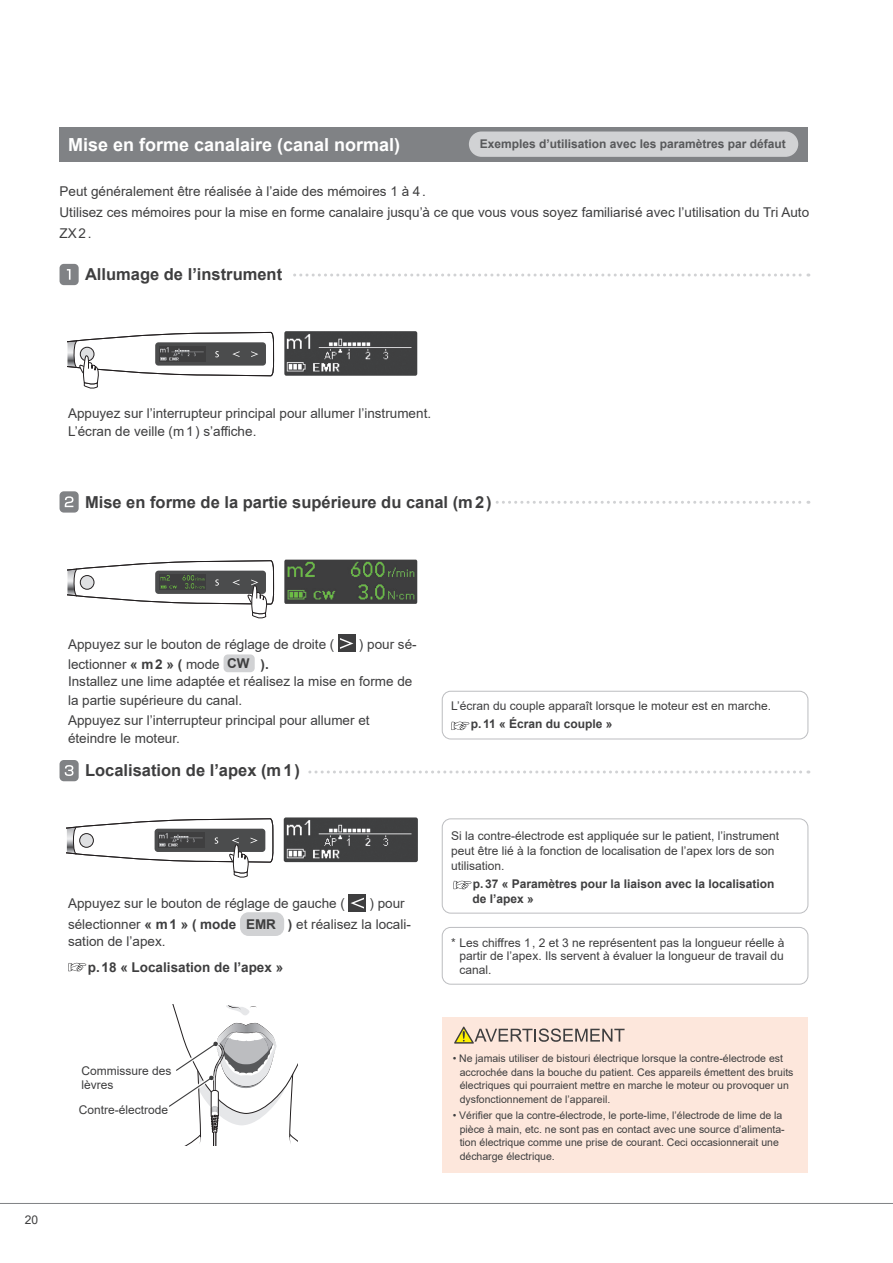
<style>
.page{position:relative;width:893px;height:1263px;background:#fff}
.page>*{position:absolute;margin:0;border:0;box-sizing:border-box;transform-origin:0 0}
.t1{font:700 18px "Arial";color:#fff}
.t2{font:700 16.5px "Arial";color:#3e3e3f}
.t3{font:13.5px/21px "Arial";color:#3e3e3f}
.t4{font:700 13.5px "Arial";color:#3e3e3f}
.t5{font:12px/13.5px "Arial";color:#3e3e3f}
.t6{font:700 12px/15px "Arial";color:#3e3e3f}
.t7{font:700 12px "Arial";color:#57585a}
.t8{font:10.5px/13.5px "Arial";color:#3e3e3f}
.s1{font-weight:700}
</style>
<div class="page">
<hr style="left:0;top:1203px;width:893px;height:1px;background:#808285">
<svg style="left:293px;top:274px;width:516px;height:3px"></svg>
<svg style="left:495px;top:501px;width:314px;height:3px"></svg>
<svg style="left:308px;top:770px;width:501px;height:3px"></svg>
<img style="left:284px;top:331px;width:133px;height:45px">
<svg style="left:67px;top:331px;width:207px;height:58px"></svg>
<svg style="left:67px;top:560px;width:207px;height:59px"></svg>
<img style="left:284px;top:560px;width:133px;height:44px">
<svg style="left:67px;top:818px;width:207px;height:60px"></svg>
<img style="left:284px;top:817px;width:134px;height:45px">
<div style="left:349px;top:894px;width:17px;height:17px;background:#3e3e3f"></div>
<svg style="left:351px;top:898px;width:13px;height:10px"></svg>
<div style="left:240px;top:912px;width:44px;height:24px;background:#d1d2d4;border-radius:9px"></div>
<svg style="left:68px;top:963px;width:18px;height:8px"></svg>
<div style="left:442px;top:1017px;width:366px;height:155px;background:#fde7dc"></div>
<svg style="left:454px;top:1026px;width:171px;height:17px"></svg>
<div style="left:338px;top:635px;width:17px;height:17px;background:#3e3e3f"></div>
<svg style="left:340px;top:638px;width:13px;height:11px"></svg>
<div style="left:224px;top:654px;width:31px;height:18px;background:#d1d2d4;border-radius:4px"></div>
<div style="left:60px;top:128px;width:748px;height:34px;background:#808285"></div>
<div style="left:60px;top:127px;width:748px;height:34px;background:#808285"></div>
<svg style="left:451px;top:722px;width:18px;height:8px"></svg>
<div style="left:442px;top:691px;width:366px;height:48px;border:1px solid #bcbdc0;border-radius:9px"></div>
<svg style="left:453px;top:881px;width:18px;height:8px"></svg>
<div style="left:442px;top:818px;width:366px;height:95px;border:1px solid #bcbdc0;border-radius:9px"></div>
<div style="left:442px;top:927px;width:366px;height:57px;border:1px solid #bcbdc0;border-radius:9px"></div>
<svg style="left:169px;top:1005px;width:129px;height:140px"></svg>
<div style="left:60px;top:264px;width:19px;height:21px;background:#808285;border-radius:4px"></div>
<svg style="left:67px;top:269px;width:4px;height:11px"></svg>
<div style="left:60px;top:491px;width:19px;height:22px;background:#808285;border-radius:4px"></div>
<svg style="left:65px;top:496px;width:8px;height:11px"></svg>
<div style="left:60px;top:760px;width:19px;height:21px;background:#808285;border-radius:4px"></div>
<svg style="left:65px;top:765px;width:8px;height:11px"></svg>
<div style="left:470px;top:132px;width:327px;height:24px;background:#d1d2d4;border-radius:12px"></div>
<div style="left:469px;top:131px;width:329px;height:26px;border:2px solid #d1d2d4;border-radius:12px"></div>
<h1 class="t1" style="left:68px;top:132px;width:334px">Mise en forme canalaire (canal normal)</h1>
<p class="t7" style="left:480px;top:136px;width:308px">Exemples d’utilisation avec les paramètres par défaut</p>
<p class="t3" style="left:60px;top:181px;width:751px">Peut généralement être réalisée à l’aide des mémoires 1 à 4.<br>Utilisez ces mémoires pour la mise en forme canalaire jusqu’à ce que vous vous soyez familiarisé avec l’utilisation du Tri Auto<br>ZX2.</p>
<p class="t2" style="left:85px;top:263px;width:199px">Allumage de l’instrument</p>
<p class="t3" style="left:68px;top:404px;width:365px;line-height:18px">Appuyez sur l’interrupteur principal pour allumer l’instrument.<br>L’écran de veille (m1) s’affiche.</p>
<p class="t2" style="left:85px;top:490px;width:408px">Mise en forme de la partie supérieure du canal (m2)</p>
<p class="t3" style="left:68px;top:634px;width:268px">Appuyez sur le bouton de réglage de droite (</p>
<p class="t3" style="left:359px;top:634px;width:59px">) pour sé-</p>
<p class="t3" style="left:68px;top:656px;width:346px;line-height:16.8px">lectionner <span class="s1">« m2 » (</span> mode <span class="s1">CW ).<br></span>Installez une lime adaptée et réalisez la mise en forme de</p>
<p class="t3" style="left:68px;top:690px;width:303px;line-height:19.5px">la partie supérieure du canal.<br>Appuyez sur l’interrupteur principal pour allumer et</p>
<p class="t3" style="left:68px;top:727px;width:113px">éteindre le moteur.</p>
<p class="t2" style="left:85px;top:759px;width:217px">Localisation de l’apex (m1)</p>
<p class="t3" style="left:68px;top:892px;width:278px">Appuyez sur le bouton de réglage de gauche (</p>
<p class="t3" style="left:68px;top:892px;width:344px;text-indent:301px">) pour sélectionner <span class="s1">« m1 » ( mode EMR )</span> et réalisez la locali-</p>
<p class="t3" style="left:68px;top:931px;width:99px">sation de l’apex.</p>
<p class="t4" style="left:88px;top:957px;width:197px">p.18 « Localisation de l’apex »</p>
<p class="t5" style="left:82px;top:1064px;width:92px">Commissure des lèvres</p>
<p class="t5" style="left:79px;top:1102px;width:91px">Contre-électrode</p>
<p class="t5" style="left:25px;top:1213px;width:15px">20</p>
<p class="t5" style="left:451px;top:699px;width:322px">L’écran du couple apparaît lorsque le moteur est en marche.</p>
<p class="t6" style="left:471px;top:717px;width:143px">p.11 « Écran du couple »</p>
<p class="t5" style="left:451px;top:828px;width:330px;line-height:15px">Si la contre-électrode est appliquée sur le patient, l’instrument peut être lié à la fonction de localisation de l’apex lors de son utilisation.</p>
<p class="t6" style="left:472px;top:876px;width:304px">p.37 « Paramètres pour la liaison avec la localisation de l’apex »</p>
<p class="t5" style="left:460px;top:935px;width:326px;text-align:justify;text-indent:-9px">* Les chiffres 1, 2 et 3 ne représentent pas la longueur réelle à partir de l’apex. Ils servent à évaluer la longueur de travail du canal.</p>
<p class="t8" style="left:460px;top:1051px;width:335px;text-indent:-7px">• Ne jamais utiliser de bistouri électrique lorsque la contre-électrode est accrochée dans la bouche du patient. Ces appareils émettent des bruits électriques qui pourraient mettre en marche le moteur ou provoquer un dysfonctionnement de l’appareil.</p>
<p class="t8" style="left:460px;top:1108px;width:327px;text-indent:-7px">• Vérifier que la contre-électrode, le porte-lime, l’électrode de lime de la pièce à main, etc. ne sont pas en contact avec une source d’alimenta&shy;tion électrique comme une prise de courant. Ceci occasionnerait une décharge électrique.</p>
</div>
